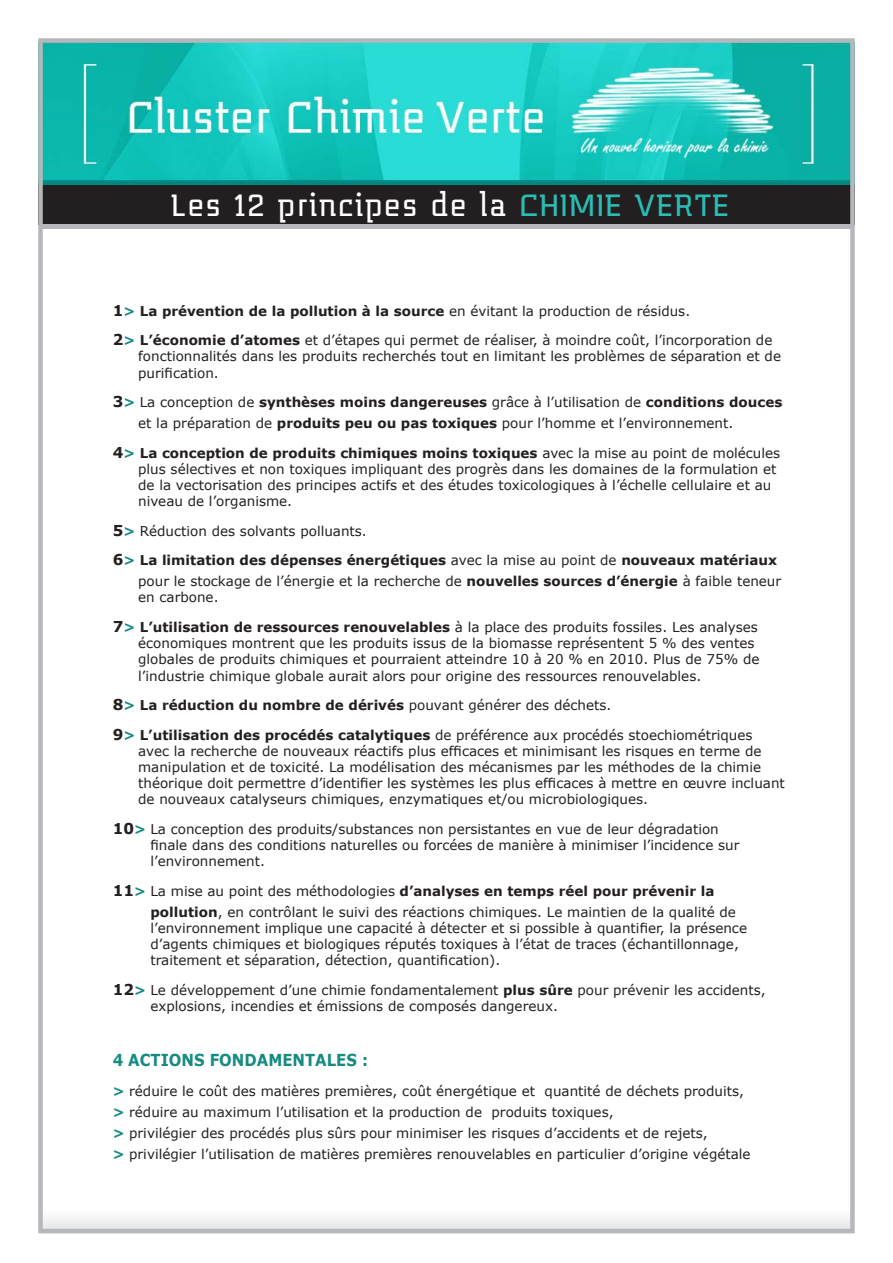
<style>
.page{position:relative;width:893px;height:1263px;background:#fff}
.page>*{position:absolute;margin:0;border:0;box-sizing:border-box;transform-origin:0 0}
.t1{font:36px "Midnight Kernboy";letter-spacing:.05em;color:#fff}
.t2{font:700 16.5px "Verdana";color:#168b82;scale:.9 1}
.t3{font:13.5px/16.2px "Verdana";color:#231f20}
.t4{font:700 13.5px/29.5px "Verdana";color:#231f20}
.s1{color:#2abdb3}
.s2{font-weight:700;font-size:15px}
.s3{font-weight:700;color:#168b82}
.s4{font-weight:700}
.s5{font-size:15px}
.s6{color:#168b82}
.s7{font-weight:400}
</style>
<div class="page">
<img style="left:43px;top:43px;width:807px;height:142px">
<div style="left:38px;top:185px;width:817px;height:39px;background:#231f20"></div>
<div style="left:41px;top:224px;width:812px;height:5px;background:#b6b7bb"></div>
<div style="left:43px;top:1217px;width:807px;height:11px;background:#eeeeef"></div>
<div style="left:38px;top:38px;width:817px;height:1195px;border:4px solid #b6b7bb"></div>
<h1 class="t1" style="left:171px;top:188px;width:559px">Les 12 principes de la <span class="s1">CHIMIE VERTE</span></h1>
<p class="t3" style="left:113px;top:296px;width:661px;line-height:29.5px"><span class="s2">1</span><span class="s3">&gt;</span> <span class="s4">La prévention de la pollution à la source</span> en évitant la production de résidus.<br><span class="s2">2</span><span class="s3">&gt;</span> <span class="s4">L’économie d’atomes</span> et d’étapes qui permet de réaliser, à moindre coût, l’incorporation de</p>
<p class="t3" style="left:138px;top:348px;width:644px">fonctionnalités dans les produits recherchés tout en limitant les problèmes de séparation et de purification.</p>
<p class="t3" style="left:138px;top:391px;width:646px;line-height:21px;text-indent:-26px"><span class="s2">3</span><span class="s3">&gt;</span> La conception de <span class="s4">synthèses moins dangereuses</span> grâce à l’utilisation de <span class="s4">conditions douces </span>et la préparation de <span class="s4">produits peu ou pas toxiques</span> pour l’homme et l’environnement.</p>
<p class="t3" style="left:138px;top:444px;width:644px;text-indent:-26px"><span class="s2">4</span><span class="s3">&gt;</span> <span class="s4">La conception de produits chimiques moins toxiques</span> avec la mise au point de molécules plus sélectives et non toxiques impliquant des progrès dans les domaines de la formulation et de la vectorisation des principes actifs et des études toxicologiques à l’échelle cellulaire et au niveau de l’organisme.</p>
<p class="t4" style="left:113px;top:516px;width:666px"><span class="s5">5</span><span class="s6">&gt;</span> <span class="s7">Réduction des solvants polluants.<br></span><span class="s5">6</span><span class="s6">&gt;</span> La limitation des dépenses énergétiques <span class="s7">avec la mise au point de</span> nouveaux matériaux</p>
<p class="t3" style="left:138px;top:573px;width:645px">pour le stockage de l’énergie et la recherche de <span class="s4">nouvelles sources d’énergie</span> à faible teneur en carbone.</p>
<p class="t3" style="left:138px;top:618px;width:623px;text-indent:-26px"><span class="s2">7</span><span class="s3">&gt;</span> <span class="s4">L’utilisation de ressources renouvelables</span> à la place des produits fossiles. Les analyses économiques montrent que les produits issus de la biomasse représentent 5 % des ventes globales de produits chimiques et pourraient atteindre 10 à 20 % en 2010. Plus de 75% de l’industrie chimique globale aurait alors pour origine des ressources renouvelables.</p>
<p class="t3" style="left:113px;top:690px;width:641px;line-height:29.5px"><span class="s2">8</span><span class="s3">&gt;</span> <span class="s4">La réduction du nombre de dérivés</span> pouvant générer des déchets.<br><span class="s2">9</span><span class="s3">&gt;</span> <span class="s4">L’utilisation des procédés catalytiques</span> de préférence aux procédés stoechiométriques</p>
<p class="t3" style="left:138px;top:742px;width:648px">avec la recherche de nouveaux réactifs plus efficaces et minimisant les risques en terme de manipulation et de toxicité. La modélisation des mécanismes par les méthodes de la chimie théorique doit permettre d’identifier les systèmes les plus efficaces à mettre en œuvre incluant de nouveaux catalyseurs chimiques, enzymatiques et/ou microbiologiques.</p>
<p class="t3" style="left:150px;top:820px;width:590px;text-indent:-38px"><span class="s2">10</span><span class="s3">&gt;</span> La conception des produits/substances non persistantes en vue de leur dégradation finale dans des conditions naturelles ou forcées de manière à minimiser l’incidence sur l’environnement.</p>
<p class="t3" style="left:150px;top:880px;width:587px;line-height:21px;text-indent:-38px"><span class="s2">11</span><span class="s3">&gt;</span> La mise au point des méthodologies <span class="s4">d’analyses en temps réel pour prévenir la pollution</span>, en contrôlant le suivi des réactions chimiques. Le maintien de la qualité de</p>
<p class="t3" style="left:150px;top:919px;width:598px">l’environnement implique une capacité à détecter et si possible à quantifier, la présence d’agents chimiques et biologiques réputés toxiques à l’état de traces (échantillonnage, traitement et séparation, détection, quantification).</p>
<p class="t3" style="left:150px;top:981px;width:617px;text-indent:-38px"><span class="s2">12</span><span class="s3">&gt;</span> Le développement d’une chimie fondamentalement <span class="s4">plus sûre</span> pour prévenir les accidents, explosions, incendies et émissions de composés dangereux.</p>
<p class="t2" style="left:113px;top:1050px;width:285px">4 actions fondamentales :</p>
<p class="t3" style="left:113px;top:1080px;width:639px;line-height:21px"><span class="s3">&gt;</span> réduire le coût des matières premières, coût énergétique et quantité de déchets produits, <span class="s3">&gt;</span> réduire au maximum l’utilisation et la production de produits toxiques,<br><span class="s3">&gt;</span> privilégier des procédés plus sûrs pour minimiser les risques d’accidents et de rejets,<br><span class="s3">&gt;</span> privilégier l’utilisation de matières premières renouvelables en particulier d’origine végétale</p>
</div>
